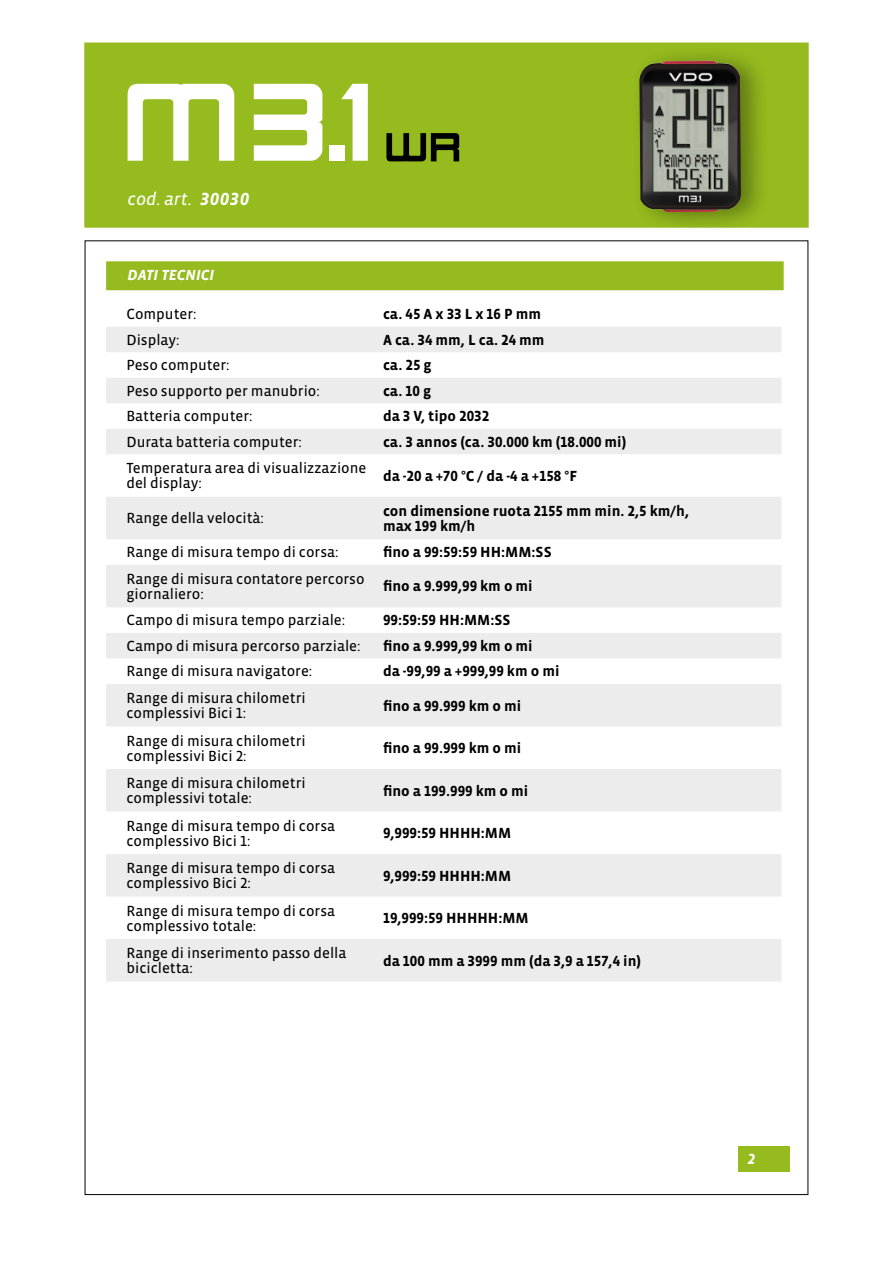
<style>
.page{position:relative;width:893px;height:1263px;background:#fff}
.page>*{position:absolute;margin:0;border:0;box-sizing:border-box;transform-origin:0 0}
.t1{font:italic 18px "Vista Sans OT";color:#fff}
.t2{font:15px/15px "Vista Sans OT";color:#000}
.t3{font:700 15px/15px "Vista Sans OT";color:#000}
.t4{font:italic 700 15px "Vista Sans OT";color:#fff}
.s1{font-weight:700}
</style>
<div class="page">
<div style="left:106px;top:261px;width:678px;height:29px;background:#95bb1e;border:2px solid #95bb1e"></div>
<div style="left:84px;top:43px;width:725px;height:185px;background:#95bb1e;border:2px solid #95bb1e"></div>
<div style="left:738px;top:1146px;width:51px;height:25px;background:#95bb1e"></div>
<svg style="left:386px;top:133px;width:73px;height:28px"></svg>
<svg style="left:128px;top:84px;width:106px;height:77px"></svg>
<svg style="left:254px;top:84px;width:68px;height:77px"></svg>
<div style="left:330px;top:145px;width:15px;height:16px;background:#fff"></div>
<svg style="left:341px;top:84px;width:27px;height:77px"></svg>
<div style="left:631px;top:45px;width:139px;height:189px;background:#000;opacity:.35"></div>
<img style="left:639px;top:61px;width:102px;height:151px">
<svg style="left:106px;top:327px;width:675px;height:654px;fill:#ececed"></svg>
<p class="t1" style="left:128px;top:189px;width:123px">cod. art. <span class="s1">30030</span></p>
<p class="t4" style="left:128px;top:268px;width:88px">DATI TECNICI</p>
<p class="t2" style="left:126px;top:307px;width:72px">Computer:</p>
<p class="t3" style="left:383px;top:307px;width:160px">ca. 45 A x 33 L x 16 P mm</p>
<p class="t2" style="left:126px;top:332px;width:55px">Display:</p>
<p class="t3" style="left:383px;top:332px;width:163px">A ca. 34 mm, L ca. 24 mm</p>
<p class="t2" style="left:126px;top:358px;width:105px">Peso computer:</p>
<p class="t3" style="left:383px;top:358px;width:50px">ca. 25 g</p>
<p class="t2" style="left:126px;top:383px;width:195px">Peso supporto per manubrio:</p>
<p class="t3" style="left:383px;top:383px;width:50px">ca. 10 g</p>
<p class="t2" style="left:126px;top:409px;width:128px">Batteria computer:</p>
<p class="t3" style="left:383px;top:409px;width:108px">da 3 V, tipo 2032</p>
<p class="t2" style="left:126px;top:435px;width:177px">Durata batteria computer:</p>
<p class="t3" style="left:383px;top:435px;width:245px">ca. 3 annos (ca. 30.000 km (18.000 mi)</p>
<p class="t2" style="left:126px;top:461px;width:241px">Temperatura area di visualizzazione del display:</p>
<p class="t3" style="left:383px;top:469px;width:196px">da -20 a +70 °C / da -4 a +158 °F</p>
<p class="t2" style="left:126px;top:511px;width:139px">Range della velocità:</p>
<p class="t3" style="left:383px;top:504px;width:308px">con dimensione ruota 2155 mm min. 2,5 km/h, max 199 km/h</p>
<p class="t2" style="left:126px;top:545px;width:214px">Range di misura tempo di corsa:</p>
<p class="t3" style="left:383px;top:545px;width:170px">fino a 99:59:59 HH:MM:SS</p>
<p class="t2" style="left:126px;top:572px;width:240px">Range di misura contatore percorso giornaliero:</p>
<p class="t3" style="left:383px;top:579px;width:151px">fino a 9.999,99 km o mi</p>
<p class="t2" style="left:126px;top:613px;width:220px">Campo di misura tempo parziale:</p>
<p class="t3" style="left:383px;top:613px;width:129px">99:59:59 HH:MM:SS</p>
<p class="t2" style="left:126px;top:639px;width:236px">Campo di misura percorso parziale:</p>
<p class="t3" style="left:383px;top:639px;width:151px">fino a 9.999,99 km o mi</p>
<p class="t2" style="left:126px;top:664px;width:187px">Range di misura navigatore:</p>
<p class="t3" style="left:383px;top:664px;width:178px">da -99,99 a +999,99 km o mi</p>
<p class="t2" style="left:126px;top:691px;width:181px">Range di misura chilometri complessivi Bici 1:</p>
<p class="t3" style="left:383px;top:698px;width:140px">fino a 99.999 km o mi</p>
<p class="t2" style="left:126px;top:733px;width:181px">Range di misura chilometri complessivi Bici 2:</p>
<p class="t3" style="left:383px;top:741px;width:140px">fino a 99.999 km o mi</p>
<p class="t2" style="left:126px;top:776px;width:181px">Range di misura chilometri complessivi totale:</p>
<p class="t3" style="left:383px;top:783px;width:147px">fino a 199.999 km o mi</p>
<p class="t2" style="left:126px;top:818px;width:210px">Range di misura tempo di corsa complessivo Bici 1:</p>
<p class="t3" style="left:383px;top:826px;width:130px">9,999:59 HHHH:MM</p>
<p class="t2" style="left:126px;top:861px;width:210px">Range di misura tempo di corsa complessivo Bici 2:</p>
<p class="t3" style="left:383px;top:868px;width:130px">9,999:59 HHHH:MM</p>
<p class="t2" style="left:126px;top:903px;width:210px">Range di misura tempo di corsa complessivo totale:</p>
<p class="t3" style="left:383px;top:911px;width:147px">19,999:59 HHHHH:MM</p>
<p class="t2" style="left:126px;top:946px;width:222px">Range di inserimento passo della bicicletta:</p>
<p class="t3" style="left:383px;top:953px;width:260px">da 100 mm a 3999 mm (da 3,9 a 157,4 in)</p>
<p class="t4" style="left:748px;top:1151px;width:9px">2</p>
</div>
